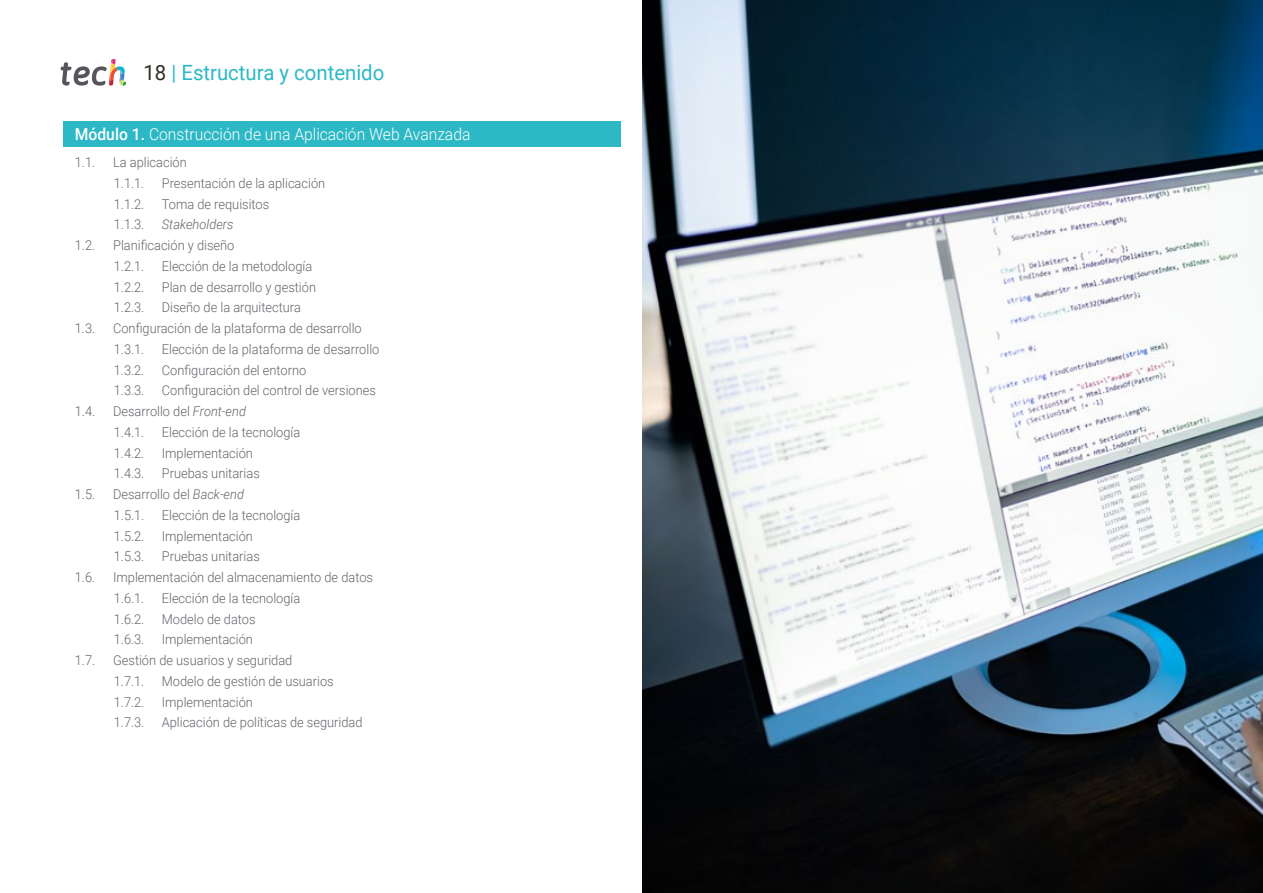
<style>
.page{position:relative;width:1263px;height:893px;background:#fff}
.page>*{position:absolute;margin:0;border:0;box-sizing:border-box;transform-origin:0 0}
.t1{font:21px "Roboto";color:#2db8c5}
.t2{font:300 16.5px "Roboto";color:#fff;scale:.95 1}
.t3{font:300 13.5px/20.7px "Roboto";color:#61646a;scale:.95 1}
.t4{font:italic 300 13.5px "Roboto";color:#61646a;scale:.95 1}
.s1{color:#312e20}
.s2{font-weight:500}
.s3{font-style:italic}
</style>
<div class="page">
<svg style="left:61px;top:59px;width:65px;height:27px"></svg>
<div style="left:64px;top:121px;width:557px;height:25px;background:#2db8c5"></div>
<img style="left:642px;top:0;width:621px;height:893px">
<h1 class="t1" style="left:144px;top:57px;width:242px"><span class="s1">18</span> | Estructura y contenido</h1>
<p class="t2" style="left:75px;top:123px;width:418px"><span class="s2">Módulo 1.</span> Construcción de una Aplicación Web Avanzada</p>
<p class="t3" style="left:75px;top:151px;width:23px">1.1.</p>
<p class="t3" style="left:113px;top:151px;width:79px">La aplicación<br>1.1.1.</p>
<p class="t3" style="left:162px;top:172px;width:173px">Presentación de la aplicación</p>
<p class="t3" style="left:114px;top:193px;width:34px">1.1.2.</p>
<p class="t3" style="left:162px;top:193px;width:115px">Toma de requisitos</p>
<p class="t3" style="left:114px;top:214px;width:34px">1.1.3.</p>
<p class="t4" style="left:162px;top:215px;width:77px">Stakeholders</p>
<p class="t3" style="left:75px;top:234px;width:23px">1.2.</p>
<p class="t3" style="left:113px;top:234px;width:129px">Planificación y diseño<br>1.2.1.</p>
<p class="t3" style="left:162px;top:255px;width:160px">Elección de la metodología</p>
<p class="t3" style="left:114px;top:276px;width:34px">1.2.2.</p>
<p class="t3" style="left:162px;top:276px;width:164px">Plan de desarrollo y gestión</p>
<p class="t3" style="left:114px;top:297px;width:34px">1.2.3.</p>
<p class="t3" style="left:162px;top:297px;width:148px">Diseño de la arquitectura</p>
<p class="t3" style="left:75px;top:317px;width:23px">1.3.</p>
<p class="t3" style="left:113px;top:317px;width:263px">Configuración de la plataforma de desarrollo<br>1.3.1.</p>
<p class="t3" style="left:162px;top:338px;width:230px">Elección de la plataforma de desarrollo</p>
<p class="t3" style="left:114px;top:359px;width:34px">1.3.2.</p>
<p class="t3" style="left:162px;top:359px;width:154px">Configuración del entorno</p>
<p class="t3" style="left:114px;top:380px;width:34px">1.3.3.</p>
<p class="t3" style="left:162px;top:380px;width:227px">Configuración del control de versiones</p>
<p class="t3" style="left:75px;top:400px;width:23px">1.4.</p>
<p class="t3" style="left:113px;top:400px;width:141px">Desarrollo del <span class="s3">Front-end<br></span>1.4.1.</p>
<p class="t3" style="left:162px;top:421px;width:147px">Elección de la tecnología</p>
<p class="t3" style="left:114px;top:442px;width:34px">1.4.2.</p>
<p class="t3" style="left:162px;top:442px;width:97px">Implementación</p>
<p class="t3" style="left:114px;top:463px;width:34px">1.4.3.</p>
<p class="t3" style="left:162px;top:463px;width:105px">Pruebas unitarias</p>
<p class="t3" style="left:75px;top:483px;width:23px">1.5.</p>
<p class="t3" style="left:113px;top:483px;width:139px">Desarrollo del <span class="s3">Back-end<br></span>1.5.1.</p>
<p class="t3" style="left:162px;top:504px;width:147px">Elección de la tecnología</p>
<p class="t3" style="left:114px;top:525px;width:34px">1.5.2.</p>
<p class="t3" style="left:162px;top:525px;width:97px">Implementación</p>
<p class="t3" style="left:114px;top:546px;width:34px">1.5.3.</p>
<p class="t3" style="left:162px;top:546px;width:105px">Pruebas unitarias</p>
<p class="t3" style="left:75px;top:566px;width:23px">1.6.</p>
<p class="t3" style="left:113px;top:566px;width:275px">Implementación del almacenamiento de datos<br>1.6.1.</p>
<p class="t3" style="left:162px;top:587px;width:147px">Elección de la tecnología</p>
<p class="t3" style="left:114px;top:608px;width:34px">1.6.2.</p>
<p class="t3" style="left:162px;top:608px;width:100px">Modelo de datos</p>
<p class="t3" style="left:114px;top:629px;width:34px">1.6.3.</p>
<p class="t3" style="left:162px;top:629px;width:97px">Implementación</p>
<p class="t3" style="left:75px;top:649px;width:23px">1.7.</p>
<p class="t3" style="left:113px;top:649px;width:190px">Gestión de usuarios y seguridad<br>1.7.1.</p>
<p class="t3" style="left:162px;top:670px;width:182px">Modelo de gestión de usuarios</p>
<p class="t3" style="left:114px;top:691px;width:34px">1.7.2.</p>
<p class="t3" style="left:162px;top:691px;width:97px">Implementación</p>
<p class="t3" style="left:114px;top:712px;width:34px">1.7.3.</p>
<p class="t3" style="left:162px;top:712px;width:213px">Aplicación de políticas de seguridad</p>
</div>
